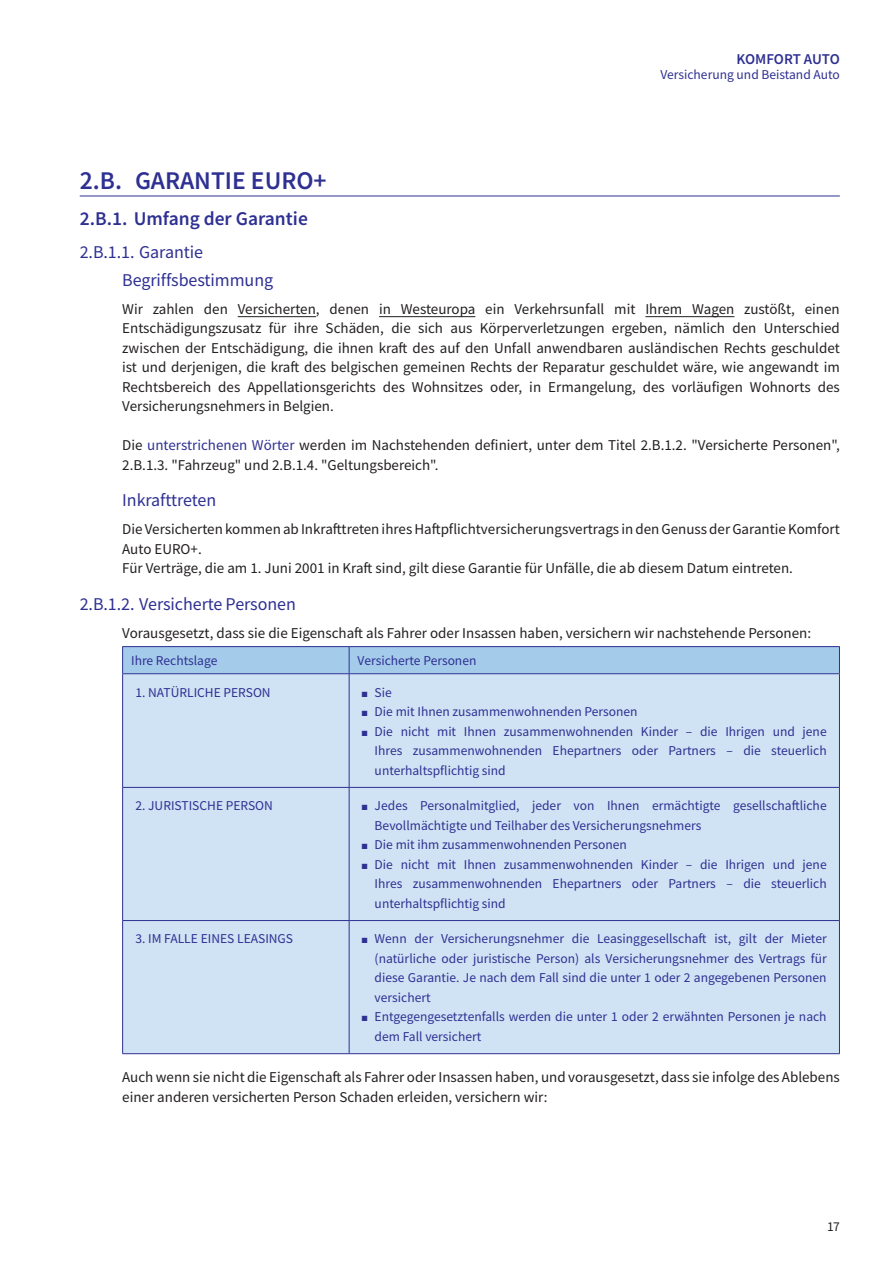
<style>
.page{position:relative;width:893px;height:1263px;background:#fff}
.page>*{position:absolute;margin:0;border:0;box-sizing:border-box;transform-origin:0 0}
.t1{font:600 25.5px "Source Sans Pro";color:#2e3092}
.t2{font:600 19.5px "Source Sans Pro";color:#2e3092}
.t3{font:18px/28px "Source Sans Pro";letter-spacing:-.005em;color:#2e3092}
.t4{font:15px/19.5px "Source Sans Pro";color:#231f20}
.t5{font:600 15px "Source Sans Pro";letter-spacing:-.01em;color:#2e3092}
.t6{font:13.5px/19.5px "Source Sans Pro";color:#2e3092;text-align:justify}
.t7{font:13.5px "Source Sans Pro";color:#231f20}
.s1{color:#2e3092}
</style>
<div class="page">
<hr style="left:80px;top:196px;width:760px;height:1px;background:#2e3092">
<hr style="left:238px;top:316px;width:78px;height:1px;background:#231f20">
<hr style="left:379px;top:316px;width:96px;height:1px;background:#231f20">
<hr style="left:645px;top:316px;width:89px;height:1px;background:#231f20">
<div style="left:123px;top:674px;width:716px;height:379px;background:#cfe3f4"></div>
<hr style="left:349px;top:674px;width:1px;height:113px;background:#2e3092">
<hr style="left:122px;top:787px;width:227px;height:1px;background:#2e3092">
<hr style="left:349px;top:787px;width:491px;height:1px;background:#2e3092">
<hr style="left:349px;top:788px;width:1px;height:132px;background:#2e3092">
<hr style="left:122px;top:920px;width:227px;height:1px;background:#2e3092">
<hr style="left:349px;top:920px;width:491px;height:1px;background:#2e3092">
<hr style="left:349px;top:921px;width:1px;height:132px;background:#2e3092">
<hr style="left:122px;top:674px;width:1px;height:113px;background:#2e3092">
<hr style="left:839px;top:674px;width:1px;height:113px;background:#2e3092">
<hr style="left:122px;top:788px;width:1px;height:132px;background:#2e3092">
<hr style="left:839px;top:788px;width:1px;height:132px;background:#2e3092">
<hr style="left:122px;top:921px;width:1px;height:132px;background:#2e3092">
<hr style="left:839px;top:921px;width:1px;height:132px;background:#2e3092">
<hr style="left:122px;top:1053px;width:227px;height:1px;background:#2e3092">
<hr style="left:349px;top:1053px;width:491px;height:1px;background:#2e3092">
<hr style="left:122px;top:646px;width:227px;height:1px;background:#2e3092">
<hr style="left:349px;top:646px;width:491px;height:1px;background:#2e3092">
<div style="left:122px;top:647px;width:718px;height:26px;background:#a5cbeb"></div>
<hr style="left:122px;top:673px;width:227px;height:1px;background:#2e3092">
<hr style="left:349px;top:673px;width:491px;height:1px;background:#2e3092">
<p class="t5" style="left:737px;top:50px;width:105px">KOMFORT AUTO</p>
<p class="t6" style="left:660px;top:65px;width:181px">Versicherung und Beistand Auto</p>
<h1 class="t1" style="left:80px;top:164px;width:248px">2.B. GARANTIE EURO+</h1>
<h2 class="t2" style="left:80px;top:206px;width:230px">2.B.1. Umfang der Garantie</h2>
<p class="t3" style="left:122px;top:238px;width:152px;text-indent:-43px">2.B.1.1. Garantie<br>Begriffsbestimmung</p>
<p class="t4" style="left:122px;top:299px;width:719px;text-align:justify">Wir zahlen den Versicherten, denen in Westeuropa ein Verkehrsunfall mit Ihrem Wagen zustößt, einen Entschädigungszusatz für ihre Schäden, die sich aus Körperverletzungen ergeben, nämlich den Unterschied zwischen der Entschädigung, die ihnen kraft des auf den Unfall anwendbaren ausländischen Rechts geschuldet ist und derjenigen, die kraft des belgischen gemeinen Rechts der Reparatur geschuldet wäre, wie angewandt im Rechtsbereich des Appellationsgerichts des Wohnsitzes oder, in Ermangelung, des vorläufigen Wohnorts des Versicherungsnehmers in Belgien.</p>
<p class="t4" style="left:122px;top:435px;width:719px">Die <span class="s1">unterstrichenen Wörter</span> werden im Nachstehenden definiert, unter dem Titel 2.B.1.2. "Versicherte Personen",<br>2.B.1.3. "Fahrzeug" und 2.B.1.4. "Geltungsbereich".</p>
<p class="t3" style="left:122px;top:486px;width:95px">Inkrafttreten</p>
<p class="t4" style="left:122px;top:519px;width:719px">Die Versicherten kommen ab Inkrafttreten ihres Haftpflichtversicherungsvertrags in den Genuss der Garantie Komfort<br>Auto EURO+.<br>Für Verträge, die am 1. Juni 2001 in Kraft sind, gilt diese Garantie für Unfälle, die ab diesem Datum eintreten.</p>
<p class="t3" style="left:80px;top:590px;width:218px">2.B.1.2. Versicherte Personen</p>
<p class="t4" style="left:122px;top:623px;width:690px">Vorausgesetzt, dass sie die Eigenschaft als Fahrer oder Insassen haben, versichern wir nachstehende Personen:</p>
<p class="t6" style="left:131px;top:651px;width:88px">Ihre Rechtslage</p>
<p class="t6" style="left:358px;top:651px;width:120px">Versicherte Personen</p>
<p class="t6" style="left:135px;top:682px;width:137px">1. NATÜRLICHE PERSON</p>
<p class="t6" style="left:362px;top:682px;width:31px">■ Sie</p>
<p class="t6" style="left:362px;top:702px;width:277px">■ Die mit Ihnen zusammenwohnenden Personen</p>
<p class="t6" style="left:375px;top:721px;width:454px;text-indent:-13px">■ Die nicht mit Ihnen zusammenwohnenden Kinder – die Ihrigen und jene Ihres zusammenwohnenden Ehepartners oder Partners – die steuerlich unterhaltspflichtig sind</p>
<p class="t6" style="left:135px;top:796px;width:139px">2. JURISTISCHE PERSON</p>
<p class="t6" style="left:375px;top:796px;width:453px;text-indent:-13px">■ Jedes Personalmitglied, jeder von Ihnen ermächtigte gesellschaftliche<br>Bevollmächtigte und Teilhaber des Versicherungsnehmers</p>
<p class="t6" style="left:362px;top:835px;width:267px">■ Die mit ihm zusammenwohnenden Personen</p>
<p class="t6" style="left:375px;top:854px;width:454px;text-indent:-13px">■ Die nicht mit Ihnen zusammenwohnenden Kinder – die Ihrigen und jene Ihres zusammenwohnenden Ehepartners oder Partners – die steuerlich unterhaltspflichtig sind</p>
<p class="t6" style="left:135px;top:929px;width:159px">3. IM FALLE EINES LEASINGS</p>
<p class="t6" style="left:375px;top:929px;width:454px;text-indent:-13px">■ Wenn der Versicherungsnehmer die Leasinggesellschaft ist, gilt der Mieter (natürliche oder juristische Person) als Versicherungsnehmer des Vertrags für diese Garantie. Je nach dem Fall sind die unter 1 oder 2 angegebenen Personen versichert</p>
<p class="t6" style="left:375px;top:1007px;width:453px;text-indent:-13px">■ Entgegengesetztenfalls werden die unter 1 oder 2 erwähnten Personen je nach dem Fall versichert</p>
<p class="t4" style="left:122px;top:1067px;width:719px">Auch wenn sie nicht die Eigenschaft als Fahrer oder Insassen haben, und vorausgesetzt, dass sie infolge des Ablebens einer anderen versicherten Person Schaden erleiden, versichern wir:</p>
<p class="t7" style="left:827px;top:1218px;width:14px">17</p>
</div>
